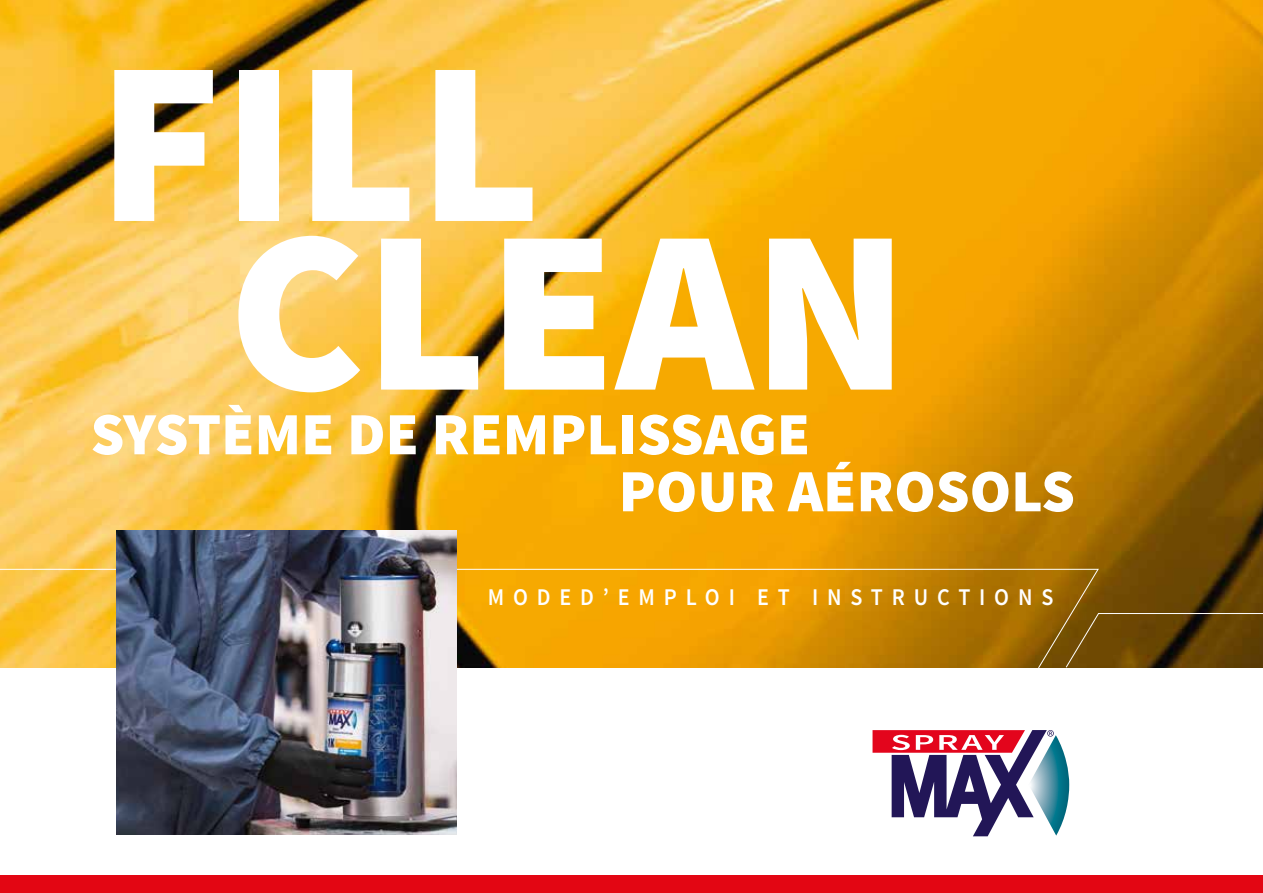
<style>
.page{position:relative;width:1263px;height:893px;background:#fff}
.page>*{position:absolute;margin:0;border:0;box-sizing:border-box;transform-origin:0 0}
.t1{font:900 232.35px "Source Sans Pro";color:#fff}
.t2{font:900 60px/57px "Source Sans Pro";color:#fff}
.t3{font:600 24px "Source Sans Pro";letter-spacing:.4em;color:#fff;scale:.92 1}
</style>
<div class="page">
<img style="left:0;top:0;width:1263px;height:613px">
<svg style="left:1099px;top:614px;width:164px;height:54px;background:#5e3e03"></svg>
<svg style="left:0;top:569px;width:1099px;height:100px;background:#d8960f"></svg>
<div style="left:0;top:876px;width:1263px;height:17px;background:#e30613"></div>
<svg style="left:872px;top:730px;width:197px;height:106px"></svg>
<img style="left:117px;top:531px;width:340px;height:303px">
<h1 class="t1" style="left:98px;top:-8px;width:446px">FILL</h1>
<h1 class="t1" style="left:228px;top:161px;width:682px">CLEAN</h1>
<p class="t2" style="left:619px;top:408px;width:458px;text-indent:-528px">SYSTÈME DE REMPLISSAGE<br>POUR AÉROSOLS</p>
<p class="t3" style="left:488px;top:582px;width:616px">MODED’EMPLOI ET INSTRUCTIONS</p>
</div>
